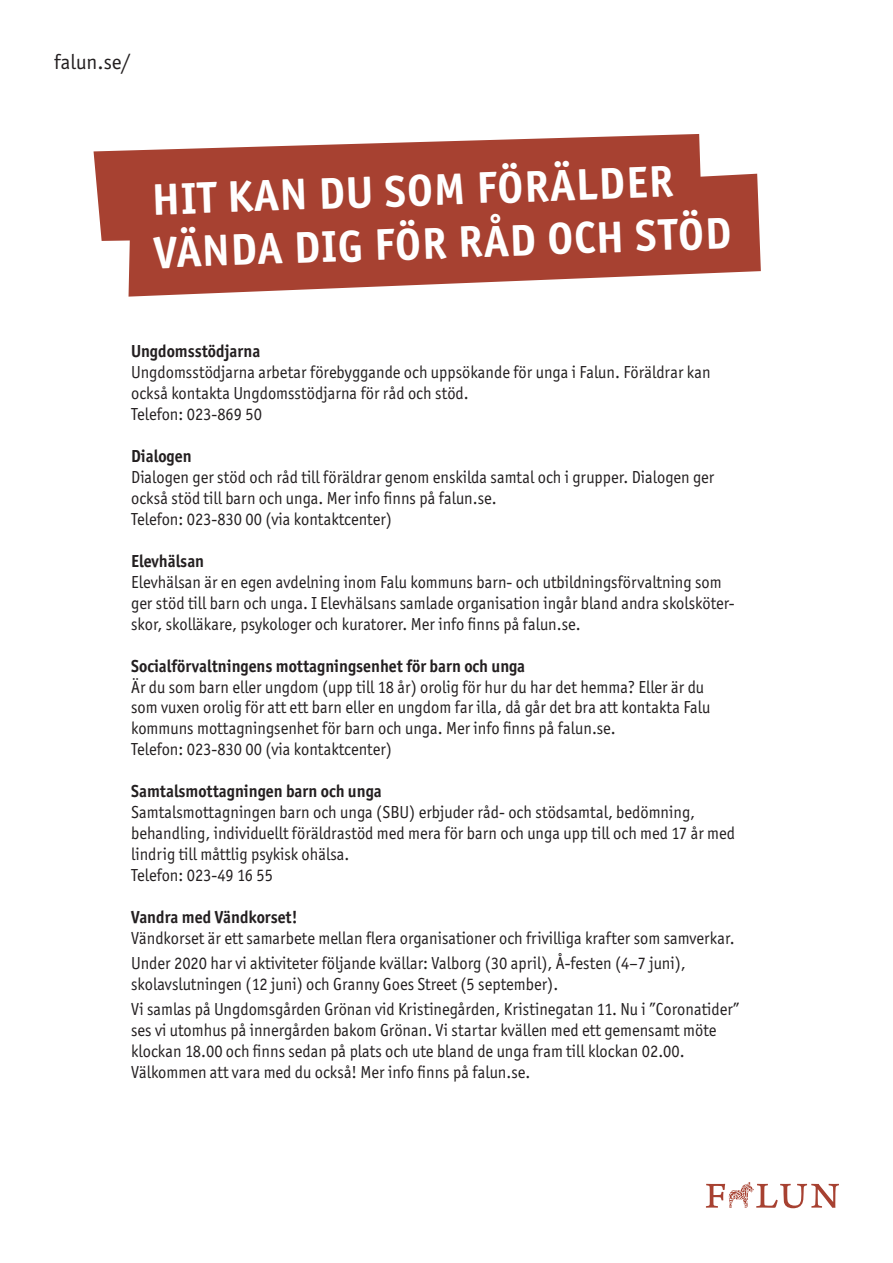
<style>
.page{position:relative;width:893px;height:1263px;background:#fff}
.page>*{position:absolute;margin:0;border:0;box-sizing:border-box;transform-origin:0 0}
.Bröd_officina_utan{font:700 44.55px "Officina Sans ITC Std";color:#fff}
.t1{font:21px "Officina Sans ITC Std";color:#231f20}
.t2{font:17.4px/21px "Officina Sans ITC Std";color:#231f20;scale:.94 1}
.t3{font:700 17.4px "Officina Sans ITC Std";color:#231f20;scale:.94 1}
</style>
<div class="page">
<svg style="left:706px;top:1182px;width:133px;height:26px"></svg>
<svg style="left:94px;top:134px;width:607px;height:107px;fill:#a74131"></svg>
<svg style="left:129px;top:174px;width:632px;height:123px;background:#b05547"></svg>
<p class="t1" style="left:54px;top:50px;width:78px">falun.se/</p>
<p class="Bröd_officina_utan" style="left:151px;top:172px;width:523px;rotate:-2deg">HIT KAN DU SOM FÖRÄLDER</p>
<p class="Bröd_officina_utan" style="left:153px;top:225px;width:579px;rotate:-2deg">VÄNDA DIG FÖR RÅD OCH STÖD</p>
<p class="t3" style="left:131px;top:340px;width:139px">Ungdomsstödjarna</p>
<p class="t2" style="left:131px;top:362px;width:618px">Ungdomsstödjarna arbetar förebyggande och uppsökande för unga i Falun. Föräldrar kan också kontakta Ungdomsstödjarna för råd och stöd.</p>
<p class="t2" style="left:131px;top:403px;width:141px">Telefon: 023-869 50</p>
<p class="t3" style="left:131px;top:445px;width:66px">Dialogen</p>
<p class="t2" style="left:131px;top:466px;width:622px">Dialogen ger stöd och råd till föräldrar genom enskilda samtal och i grupper. Dialogen ger också stöd till barn och unga. Mer info finns på falun.se.</p>
<p class="t2" style="left:131px;top:508px;width:279px">Telefon: 023-830 00 (via kontaktcenter)</p>
<p class="t3" style="left:131px;top:550px;width:79px">Elevhälsan</p>
<p class="t2" style="left:131px;top:571px;width:644px">Elevhälsan är en egen avdelning inom Falu kommuns barn- och utbildningsförvaltning som ger stöd till barn och unga. I Elevhälsans samlade organisation ingår bland andra skolsköter&shy;skor, skolläkare, psykologer och kuratorer. Mer info finns på falun.se.</p>
<p class="t3" style="left:131px;top:655px;width:421px">Socialförvaltningens mottagningsenhet för barn och unga</p>
<p class="t2" style="left:131px;top:676px;width:618px">Är du som barn eller ungdom (upp till 18 år) orolig för hur du har det hemma? Eller är du som vuxen orolig för att ett barn eller en ungdom far illa, då går det bra att kontakta Falu kommuns mottagningsenhet för barn och unga. Mer info finns på falun.se.</p>
<p class="t2" style="left:131px;top:739px;width:279px">Telefon: 023-830 00 (via kontaktcenter)</p>
<p class="t3" style="left:131px;top:780px;width:268px">Samtalsmottagningen barn och unga</p>
<p class="t2" style="left:131px;top:802px;width:644px">Samtalsmottagningen barn och unga (SBU) erbjuder råd- och stödsamtal, bedömning, behandling, individuellt föräldrastöd med mera för barn och unga upp till och med 17 år med lindrig till måttlig psykisk ohälsa.</p>
<p class="t2" style="left:131px;top:865px;width:152px">Telefon: 023-49 16 55</p>
<p class="t3" style="left:131px;top:906px;width:178px">Vandra med Vändkorset!</p>
<p class="t2" style="left:131px;top:927px;width:643px">Vändkorset är ett samarbete mellan flera organisationer och frivilliga krafter som samverkar.</p>
<p class="t2" style="left:131px;top:953px;width:591px">Under 2020 har vi aktiviteter följande kvällar: Valborg (30 april), Å-festen (4–7 juni), skolavslutningen (12 juni) och Granny Goes Street (5 september).</p>
<p class="t2" style="left:131px;top:999px;width:649px">Vi samlas på Ungdomsgården Grönan vid Kristinegården, Kristinegatan 11. Nu i ”Coronatider” ses vi utomhus på innergården bakom Grönan. Vi startar kvällen med ett gemensamt möte klockan 18.00 och finns sedan på plats och ute bland de unga fram till klockan 02.00.</p>
<p class="t2" style="left:131px;top:1062px;width:426px">Välkommen att vara med du också! Mer info finns på falun.se.</p>
</div>
